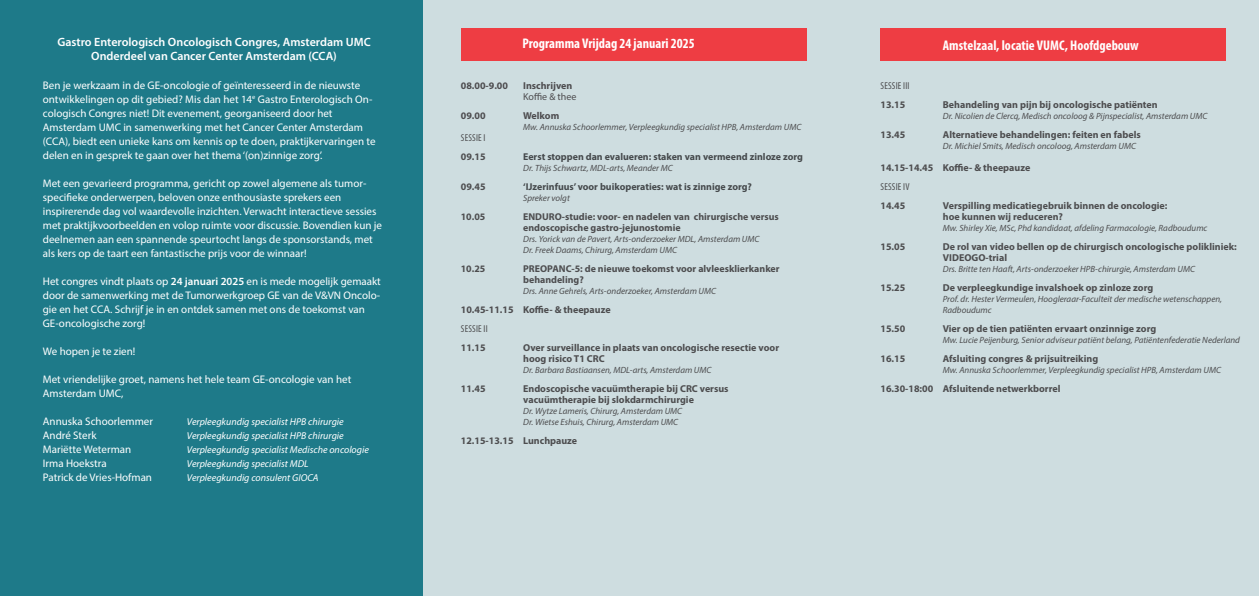
<style>
.page{position:relative;width:1259px;height:596px;background:#fff}
.page>*{position:absolute;margin:0;border:0;box-sizing:border-box;transform-origin:0 0}
.t1{font:700 condensed 14px "Myriad Pro";color:#fff}
.t2{font:600 12px "Myriad Pro";color:#fff}
.t3{font:11px/14px "Myriad Pro";color:#fff}
.Paragraph_Style_1{font:700 10px "Myriad Pro";color:#4d4d4f}
.t4{font:italic 10px "Myriad Pro";color:#fff}
.Paragraph_Style_1-2{font:700 10px "Myriad Pro";color:#4d4c4f}
.Paragraph_Style_1-3{font:condensed 10px "Myriad Pro";letter-spacing:.02em;color:#4d4d4f}
.Paragraph_Style_1-4{font:10px "Myriad Pro";color:#4d4c4f}
.Paragraph_Style_1-5{font:700 9.9px "Myriad Pro";color:#4d4d4f}
.Paragraph_Style_1-6{font:700 9.9px "Myriad Pro";color:#45494c}
.Paragraph_Style_1-7{font:italic 9px/11px "Myriad Pro";color:#4d4d4f}
.s1{font-weight:600}
.s2{color:#4d4c4f}
</style>
<div class="page">
<div style="left:422px;top:0;width:837px;height:595px;background:#cedde0"></div>
<div style="left:0;top:0;width:422px;height:595px;background:#1e7a89"></div>
<div style="left:461px;top:28px;width:345px;height:32px;background:#ee3d43"></div>
<div style="left:880px;top:28px;width:346px;height:32px;background:#ee3d43"></div>
<p class="t2" style="left:57px;top:34px;width:315px">Gastro Enterologisch Oncologisch Congres, Amsterdam UMC</p>
<p class="t2" style="left:91px;top:49px;width:247px">Onderdeel van Cancer Center Amsterdam (CCA)</p>
<p class="t3" style="left:43px;top:78px;width:331px">Ben je werkzaam in de GE-oncologie of geïnteresseerd in de nieuwste ontwikkelingen op dit gebied? Mis dan het 14<sup>e</sup> Gastro Enterologisch On&shy;cologisch Congres niet! Dit evenement, georganiseerd door het</p>
<p class="t3" style="left:43px;top:120px;width:334px">Amsterdam UMC in samenwerking met het Cancer Center Amsterdam (CCA), biedt een unieke kans om kennis op te doen, praktijkervaringen te delen en in gesprek te gaan over het thema ‘(on)zinnige zorg’.</p>
<p class="t3" style="left:43px;top:176px;width:325px">Met een gevarieerd programma, gericht op zowel algemene als tumor&shy;specifieke onderwerpen, beloven onze enthousiaste sprekers een</p>
<p class="t3" style="left:43px;top:204px;width:341px">inspirerende dag vol waardevolle inzichten. Verwacht interactieve sessies met praktijkvoorbeelden en volop ruimte voor discussie. Bovendien kun je deelnemen aan een spannende speurtocht langs de sponsorstands, met als kers op de taart een fantastische prijs voor de winnaar!</p>
<p class="t3" style="left:43px;top:274px;width:339px">Het congres vindt plaats op <span class="s1">24 januari 2025</span> en is mede mogelijk gemaakt door de samenwerking met de Tumorwerkgroep GE van de V&amp;VN Oncolo&shy;gie en het CCA. Schrijf je in en ontdek samen met ons de toekomst van GE-oncologische zorg!</p>
<p class="t3" style="left:43px;top:344px;width:94px">We hopen je te zien!</p>
<p class="t3" style="left:43px;top:372px;width:310px">Met vriendelijke groet, namens het hele team GE-oncologie van het</p>
<p class="t3" style="left:43px;top:386px;width:82px">Amsterdam UMC,</p>
<p class="t3" style="left:43px;top:414px;width:112px">Annuska Schoorlemmer</p>
<p class="t4" style="left:187px;top:415px;width:158px">Verpleegkundig specialist HPB chirurgie</p>
<p class="t3" style="left:43px;top:428px;width:55px">André Sterk</p>
<p class="t4" style="left:187px;top:429px;width:158px">Verpleegkundig specialist HPB chirurgie</p>
<p class="t3" style="left:43px;top:442px;width:90px">Mariëtte Weterman</p>
<p class="t4" style="left:187px;top:443px;width:183px">Verpleegkundig specialist Medische oncologie</p>
<p class="t3" style="left:43px;top:456px;width:65px">Irma Hoekstra</p>
<p class="t4" style="left:187px;top:457px;width:123px">Verpleegkundig specialist MDL</p>
<p class="t3" style="left:43px;top:470px;width:111px">Patrick de Vries-Hofman</p>
<p class="t4" style="left:187px;top:471px;width:133px">Verpleegkundig consulent GIOCA</p>
<p class="t1" style="left:522px;top:34px;width:174px">Programma Vrijdag 24 januari 2025</p>
<p class="t1" style="left:943px;top:36px;width:198px">Amstelzaal, locatie VUMC, Hoofdgebouw</p>
<p class="Paragraph_Style_1-3" style="left:880px;top:79px;width:31px">SESSIE III</p>
<p class="Paragraph_Style_1" style="left:880px;top:98px;width:26px">13.15</p>
<p class="Paragraph_Style_1" style="left:943px;top:98px;width:216px">Behandeling van pijn bij oncologische patiënten</p>
<p class="Paragraph_Style_1-7" style="left:943px;top:110px;width:266px">Dr. Nicolien de Clercq, Medisch oncoloog &amp; Pijnspecialist, Amsterdam UMC</p>
<p class="Paragraph_Style_1" style="left:880px;top:128px;width:26px">13.45</p>
<p class="Paragraph_Style_1" style="left:943px;top:128px;width:199px">Alternatieve behandelingen: feiten en fabels</p>
<p class="Paragraph_Style_1-7" style="left:943px;top:140px;width:195px">Dr. Michiel Smits, Medisch oncoloog, Amsterdam UMC</p>
<p class="Paragraph_Style_1" style="left:880px;top:161px;width:151px">14.15-14.45 Koffie- &amp; theepauze</p>
<p class="Paragraph_Style_1-3" style="left:880px;top:180px;width:31px">SESSIE IV</p>
<p class="Paragraph_Style_1" style="left:880px;top:199px;width:26px">14.45</p>
<p class="Paragraph_Style_1" style="left:943px;top:199px;width:226px">Verspilling medicatiegebruik binnen de oncologie:</p>
<p class="Paragraph_Style_1" style="left:943px;top:210px;width:122px">hoe kunnen wij reduceren?</p>
<p class="Paragraph_Style_1-7" style="left:943px;top:222px;width:266px">Mw. Shirley Xie, MSc, Phd kandidaat, afdeling Farmacologie, Radboudumc</p>
<p class="Paragraph_Style_1" style="left:880px;top:240px;width:26px">15.05</p>
<p class="Paragraph_Style_1" style="left:943px;top:240px;width:295px">De rol van video bellen op de chirurgisch oncologische polikliniek:</p>
<p class="Paragraph_Style_1" style="left:943px;top:251px;width:66px">VIDEOGO-trial</p>
<p class="Paragraph_Style_1-7" style="left:943px;top:263px;width:254px">Drs. Britte ten Haaft, Arts-onderzoeker HPB-chirurgie, Amsterdam UMC</p>
<p class="Paragraph_Style_1" style="left:880px;top:281px;width:26px">15.25</p>
<p class="Paragraph_Style_1" style="left:943px;top:281px;width:212px">De verpleegkundige invalshoek op zinloze zorg</p>
<p class="Paragraph_Style_1-7" style="left:943px;top:293px;width:281px">Prof. dr. Hester Vermeulen, Hoogleraar-Faculteit der medische wetenschappen,</p>
<p class="Paragraph_Style_1-7" style="left:943px;top:304px;width:50px">Radboudumc</p>
<p class="Paragraph_Style_1" style="left:880px;top:322px;width:26px">15.50</p>
<p class="Paragraph_Style_1" style="left:943px;top:322px;width:215px">Vier op de tien patiënten ervaart onzinnige zorg</p>
<p class="Paragraph_Style_1-7" style="left:943px;top:334px;width:299px">Mw. Lucie Peijenburg, Senior adviseur patiënt belang, Patiëntenfederatie Nederland</p>
<p class="Paragraph_Style_1" style="left:880px;top:352px;width:26px">16.15</p>
<p class="Paragraph_Style_1" style="left:943px;top:352px;width:157px">Afsluiting congres &amp; prijsuitreiking</p>
<p class="Paragraph_Style_1-7" style="left:943px;top:364px;width:280px">Mw. Annuska Schoorlemmer, Verpleegkundig specialist HPB, Amsterdam UMC</p>
<p class="Paragraph_Style_1" style="left:880px;top:382px;width:182px">16.30-18:00 Afsluitende netwerkborrel</p>
<p class="Paragraph_Style_1-2" style="left:461px;top:79px;width:49px">08.00-9.00</p>
<p class="Paragraph_Style_1-2" style="left:523px;top:79px;width:51px">Inschrijven</p>
<p class="Paragraph_Style_1-4" style="left:523px;top:90px;width:55px">Koffie &amp; thee</p>
<p class="Paragraph_Style_1-2" style="left:461px;top:109px;width:26px">09.00</p>
<p class="Paragraph_Style_1-2" style="left:523px;top:109px;width:38px">Welkom</p>
<p class="Paragraph_Style_1-7" style="left:523px;top:121px;width:280px">Mw. Annuska Schoorlemmer, Verpleegkundig specialist HPB, Amsterdam UMC</p>
<p class="Paragraph_Style_1-3" style="left:461px;top:131px;width:26px">SESSIE I</p>
<p class="Paragraph_Style_1" style="left:461px;top:150px;width:26px">09.15</p>
<p class="Paragraph_Style_1-6" style="left:523px;top:150px;width:281px">Eerst stoppen dan evalueren: staken van vermeend zinloze zorg</p>
<p class="Paragraph_Style_1-7" style="left:523px;top:162px;width:151px">Dr. Thijs Schwartz, MDL-arts, Meander MC</p>
<p class="Paragraph_Style_1" style="left:461px;top:180px;width:26px">09.45</p>
<p class="Paragraph_Style_1-6" style="left:523px;top:180px;width:230px">‘IJzerinfuus’ voor buikoperaties: wat is zinnige zorg?</p>
<p class="Paragraph_Style_1-7" style="left:523px;top:192px;width:48px">Spreker volgt</p>
<p class="Paragraph_Style_1-5" style="left:461px;top:210px;width:26px">10.05</p>
<p class="Paragraph_Style_1-5" style="left:523px;top:210px;width:257px">ENDURO-studie: voor- en nadelen van chirurgische versus</p>
<p class="Paragraph_Style_1-5" style="left:523px;top:221px;width:159px">endoscopische gastro-jejunostomie</p>
<p class="Paragraph_Style_1-7" style="left:523px;top:233px;width:238px">Drs. Yorick van de Pavert, Arts-onderzoeker MDL, Amsterdam UMC<br>Dr. Freek Daams, Chirurg, Amsterdam UMC</p>
<p class="Paragraph_Style_1-5" style="left:461px;top:262px;width:26px">10.25</p>
<p class="Paragraph_Style_1-5" style="left:523px;top:262px;width:258px">PREOPANC-5: de nieuwe toekomst voor alvleesklierkanker</p>
<p class="Paragraph_Style_1-5" style="left:523px;top:273px;width:62px">behandeling?</p>
<p class="Paragraph_Style_1-7" style="left:523px;top:285px;width:194px">Drs. Anne Gehrels, Arts-onderzoeker, Amsterdam UMC</p>
<p class="Paragraph_Style_1" style="left:461px;top:303px;width:151px"><span class="s2">10.45-11.15</span> Koffie- &amp; theepauze</p>
<p class="Paragraph_Style_1-3" style="left:461px;top:322px;width:28px">SESSIE II</p>
<p class="Paragraph_Style_1" style="left:461px;top:341px;width:26px">11.15</p>
<p class="Paragraph_Style_1" style="left:523px;top:341px;width:257px">Over surveillance in plaats van oncologische resectie voor</p>
<p class="Paragraph_Style_1" style="left:523px;top:352px;width:83px">hoog risico T1 CRC</p>
<p class="Paragraph_Style_1-7" style="left:523px;top:364px;width:190px">Dr. Barbara Bastiaansen, MDL-arts, Amsterdam UMC</p>
<p class="Paragraph_Style_1" style="left:461px;top:382px;width:26px">11.45</p>
<p class="Paragraph_Style_1" style="left:523px;top:382px;width:207px">Endoscopische vacuümtherapie bij CRC versus</p>
<p class="Paragraph_Style_1" style="left:523px;top:393px;width:172px">vacuümtherapie bij slokdarmchirurgie</p>
<p class="Paragraph_Style_1-7" style="left:523px;top:405px;width:161px">Dr. Wytze Lameris, Chirurg, Amsterdam UMC</p>
<p class="Paragraph_Style_1-7" style="left:523px;top:416px;width:157px">Dr. Wietse Eshuis, Chirurg, Amsterdam UMC</p>
<p class="Paragraph_Style_1" style="left:461px;top:434px;width:118px">12.15-13.15 Lunchpauze</p>
</div>
